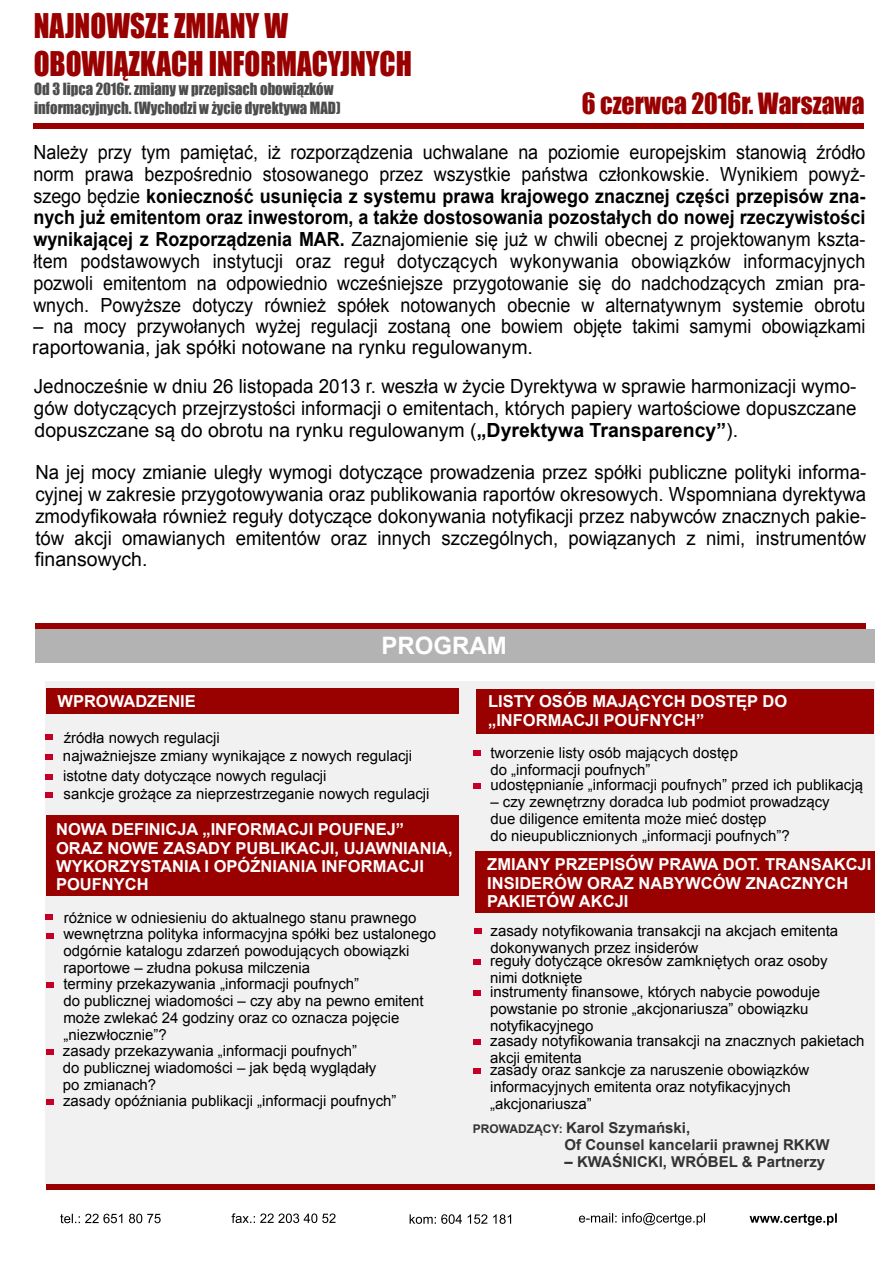
<style>
.page{position:relative;width:893px;height:1263px;background:#fff}
.page>*{position:absolute;margin:0;border:0;box-sizing:border-box;transform-origin:0 0}
.t1{font:31.35px/38.1px "Impact";color:#900;scale:.93 1}
.t2{font:26.85px "Impact";color:#900;scale:.95 1}
.t3{font:700 24px "Arial";color:#fff}
.t4{font:19.5px/21.8px "Arial";color:#000;text-align:justify;scale:.92 1}
.t5{font:19.5px/21.6px "Arial";color:#000;text-align:justify;scale:.95 1}
.t6{font:19.5px/21.8px "Arial";color:#000;text-align:justify;scale:.96 1}
.t7{font:700 16.5px/18.5px "Arial";color:#fff}
.t8{font:15.45px/18.9px "Impact";color:#4d4d4d;scale:.95 1}
.t9{font:15px/16.6px "Arial";color:#000}
.t10{font:700 15px/16.8px "Arial";color:#333}
.s1{font-weight:700}
.s2{font-size:12px}
</style>
<div class="page">
<div style="left:46px;top:681px;width:828px;height:502px;background:#f1f1f1"></div>
<div style="left:33px;top:124px;width:831px;height:5px;background:#900"></div>
<svg style="left:60px;top:1214px;width:101px;height:9px"></svg>
<svg style="left:232px;top:1213px;width:103px;height:10px"></svg>
<svg style="left:410px;top:1214px;width:101px;height:10px"></svg>
<svg style="left:579px;top:1213px;width:126px;height:12px"></svg>
<svg style="left:749px;top:1213px;width:88px;height:12px"></svg>
<div style="left:46px;top:816px;width:412px;height:80px;background:#900"></div>
<div style="left:46px;top:689px;width:412px;height:25px;background:#900"></div>
<div style="left:45px;top:734px;width:8px;height:5px;background:#c50028"></div>
<div style="left:45px;top:755px;width:8px;height:5px;background:#c50028"></div>
<div style="left:45px;top:774px;width:8px;height:5px;background:#c50028"></div>
<svg style="left:46px;top:792px;width:7px;height:5px"></svg>
<svg style="left:46px;top:914px;width:7px;height:5px"></svg>
<div style="left:46px;top:933px;width:8px;height:5px;background:#c50028"></div>
<div style="left:46px;top:982px;width:8px;height:5px;background:#c50028"></div>
<div style="left:46px;top:1049px;width:8px;height:5px;background:#c50028"></div>
<div style="left:46px;top:1099px;width:8px;height:5px;background:#c50028"></div>
<div style="left:476px;top:689px;width:397px;height:44px;background:#900"></div>
<div style="left:474px;top:750px;width:7px;height:6px;background:#c50028"></div>
<svg style="left:474px;top:783px;width:7px;height:5px"></svg>
<div style="left:475px;top:851px;width:400px;height:62px;background:#900"></div>
<div style="left:474px;top:928px;width:7px;height:6px;background:#c50028"></div>
<div style="left:473px;top:959px;width:8px;height:5px;background:#c50028"></div>
<div style="left:473px;top:990px;width:8px;height:5px;background:#c50028"></div>
<div style="left:473px;top:1039px;width:8px;height:5px;background:#c50028"></div>
<div style="left:473px;top:1068px;width:8px;height:5px;background:#c50028"></div>
<div style="left:36px;top:629px;width:839px;height:33px;background:#b3b3b3"></div>
<div style="left:36px;top:624px;width:830px;height:5px;background:#900"></div>
<div style="left:46px;top:1185px;width:828px;height:5px;background:#900"></div>
<h1 class="t1" style="left:34px;top:8px;width:408px">NAJNOWSZE ZMIANY W<br>OBOWIĄZKACH INFORMACYJNYCH</h1>
<p class="t8" style="left:34px;top:80px;width:324px">Od 3 lipca 2016r. zmiany w przepisach obowiązków informacyjnych. (Wychodzi w życie dyrektywa MAD)</p>
<h2 class="t2" style="left:582px;top:93px;width:299px">6 czerwca 2016r. Warszawa</h2>
<p class="t4" style="left:33px;top:143px;width:906px">Należy przy tym pamiętać, iż rozporządzenia uchwalane na poziomie europejskim stanowią źródło norm prawa bezpośrednio stosowanego przez wszystkie państwa członkowskie. Wynikiem powyż&shy;szego będzie <span class="s1">konieczność usunięcia z systemu prawa krajowego znacznej części przepisów zna&shy;nych już emitentom oraz inwestorom, a także dostosowania pozostałych do nowej rzeczywistości wynikającej z Rozporządzenia MAR.</span> Zaznajomienie się już w chwili obecnej z projektowanym kszta&shy;łtem podstawowych instytucji oraz reguł dotyczących wykonywania obowiązków informacyjnych pozwoli emitentom na odpowiednio wcześniejsze przygotowanie się do nadchodzących zmian pra&shy;wnych. Powyższe dotyczy również spółek notowanych obecnie w alternatywnym systemie obrotu</p>
<h3 class="t4" style="left:32px;top:318px;width:907px;line-height:20.4px">– na mocy przywołanych wyżej regulacji zostaną one bowiem objęte takimi samymi obowiązkami raportowania, jak spółki notowane na rynku regulowanym.</h3>
<p class="t6" style="left:34px;top:377px;width:858px">Jednocześnie w dniu 26 listopada 2013 r. weszła w życie Dyrektywa w sprawie harmonizacji wymo&shy;gów dotyczących przejrzystości informacji o emitentach, których papiery wartościowe dopuszczane dopuszczane są do obrotu na rynku regulowanym (<span class="s1">„Dyrektywa Transparency”</span>).</p>
<p class="t5" style="left:35px;top:464px;width:877px">Na jej mocy zmianie uległy wymogi dotyczące prowadzenia przez spółki publiczne polityki informa&shy;cyjnej w zakresie przygotowywania oraz publikowania raportów okresowych. Wspomniana dyrektywa zmodyfikowała również reguły dotyczące dokonywania notyfikacji przez nabywców znacznych pakie&shy;tów akcji omawianych emitentów oraz innych szczególnych, powiązanych z nimi, instrumentów finansowych.</p>
<h3 class="t3" style="left:381px;top:636px;width:127px">PROGRAM</h3>
<p class="t7" style="left:57px;top:694px;width:140px">WPROWADZENIE</p>
<p class="t9" style="left:63px;top:730px;width:351px;line-height:17.9px">źródła nowych regulacji<br>najważniejsze zmiany wynikające z nowych regulacji</p>
<p class="t9" style="left:63px;top:768px;width:368px;line-height:18.1px">istotne daty dotyczące nowych regulacji<br>sankcje grożące za nieprzestrzeganie nowych regulacji</p>
<p class="t7" style="left:56px;top:821px;width:398px">NOWA DEFINICJA „INFORMACJI POUFNEJ”<br>ORAZ NOWE ZASADY PUBLIKACJI, UJAWNIANIA,<br>WYKORZYSTANIA I OPÓŹNIANIA INFORMACJI<br>POUFNYCH</p>
<p class="t9" style="left:63px;top:911px;width:375px">różnice w odniesieniu do aktualnego stanu prawnego wewnętrzna polityka informacyjna spółki bez ustalonego odgórnie katalogu zdarzeń powodujących obowiązki raportowe – złudna pokusa milczenia<br>terminy przekazywania „informacji poufnych”<br>do publicznej wiadomości – czy aby na pewno emitent może zwlekać 24 godziny oraz co oznacza pojęcie „niezwłocznie”?<br>zasady przekazywania „informacji poufnych”<br>do publicznej wiadomości – jak będą wyglądały<br>po zmianach?<br>zasady opóźniania publikacji „informacji poufnych”</p>
<p class="t7" style="left:488px;top:694px;width:301px">LISTY OSÓB MAJĄCYCH DOSTĘP DO „INFORMACJI POUFNYCH”</p>
<p class="t9" style="left:490px;top:746px;width:374px">tworzenie listy osób mających dostęp<br>do „informacji poufnych”<br>udostępnianie „informacji poufnych” przed ich publikacją</p>
<p class="t9" style="left:490px;top:795px;width:341px">– czy zewnętrzny doradca lub podmiot prowadzący due diligence emitenta może mieć dostęp<br>do nieupublicznionych „informacji poufnych”?</p>
<p class="t7" style="left:487px;top:857px;width:386px">ZMIANY PRZEPISÓW PRAWA DOT. TRANSAKCJI<br>INSIDERÓW ORAZ NABYWCÓW ZNACZNYCH<br>PAKIETÓW AKCJI</p>
<p class="t9" style="left:491px;top:923px;width:349px">zasady notyfikowania transakcji na akcjach emitenta dokonywanych przez insiderów</p>
<p class="t9" style="left:490px;top:954px;width:339px">reguły dotyczące okresów zamkniętych oraz osoby nimi dotknięte</p>
<p class="t9" style="left:490px;top:985px;width:332px">instrumenty finansowe, których nabycie powoduje powstanie po stronie „akcjonariusza” obowiązku notyfikacyjnego</p>
<p class="t9" style="left:490px;top:1034px;width:376px">zasady notyfikowania transakcji na znacznych pakietach akcji emitenta</p>
<p class="t9" style="left:490px;top:1063px;width:321px">zasady oraz sankcje za naruszenie obowiązków informacyjnych emitenta oraz notyfikacyjnych „akcjonariusza”</p>
<p class="t10" style="left:565px;top:1121px;width:267px;text-indent:-92px"><span class="s2">PROWADZĄCY:</span> Karol Szymański,<br>Of Counsel kancelarii prawnej RKKW</p>
<p class="t10" style="left:565px;top:1154px;width:262px">– KWAŚNICKI, WRÓBEL &amp; Partnerzy</p>
</div>
